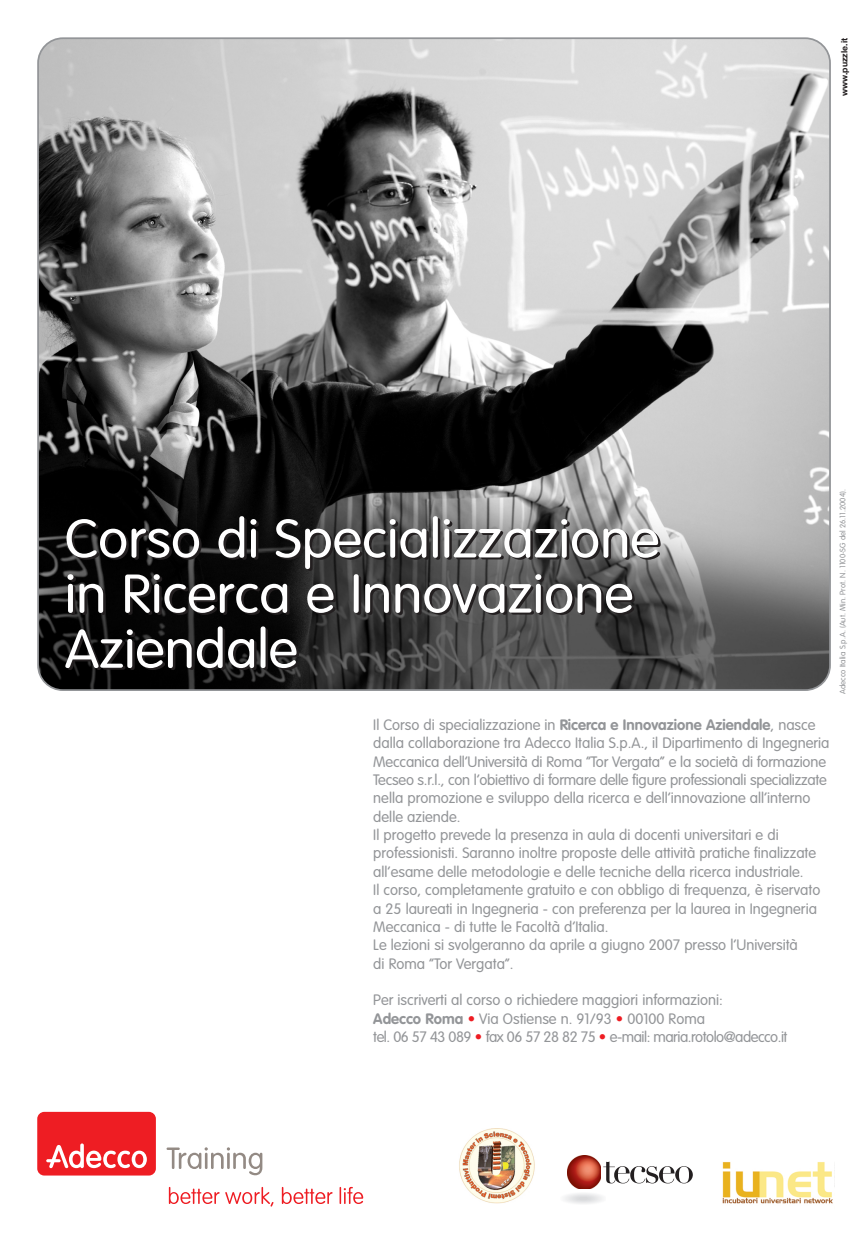
<style>
.page{position:relative;width:868px;height:1240px;background:#fff}
.page>*{position:absolute;margin:0;border:0;box-sizing:border-box;transform-origin:0 0}
.t1{font:300 53.46px/55.1px "VAG Rounded";color:#fff;scale:1.05 1}
.t2{font:300 14.88px/18.4px "VAG Rounded";color:#939598}
.t3{font:700 8.75px "Helvetica Neue";color:#231f20}
.t4{font:300 7.88px "VAG Rounded";color:#939598}
.s1{font-weight:700}
.s2{color:#ee1d23}
</style>
<div class="page">
<svg style="left:37px;top:37px;width:794px;height:654px;background:#7d7d7d"></svg>
<div style="left:37px;top:1112px;width:119px;height:63px;background:#ee1d23;border-radius:7px"></div>
<svg style="left:46px;top:1143px;width:101px;height:25px"></svg>
<svg style="left:169px;top:1187px;width:104px;height:19px"></svg>
<svg style="left:282px;top:1187px;width:51px;height:17px"></svg>
<svg style="left:340px;top:1187px;width:23px;height:17px"></svg>
<svg style="left:167px;top:1147px;width:95px;height:28px"></svg>
<img style="left:459px;top:1128px;width:76px;height:76px">
<svg style="left:603px;top:1161px;width:90px;height:22px"></svg>
<img style="left:568px;top:1156px;width:33px;height:33px">
<img style="left:722px;top:1162px;width:111px;height:42px">
<p class="t3" style="left:841px;top:96px;width:59px;rotate:-90deg">www.puzzle.it</p>
<h1 class="t1" style="left:65px;top:515px;width:568px">Corso di Specializzazione in Ricerca e Innovazione<br>Aziendale</h1>
<p class="t2" style="left:373px;top:716px;width:458px">Il Corso di specializzazione in <span class="s1">Ricerca e Innovazione Aziendale</span>, nasce dalla collaborazione tra Adecco Italia S.p.A., il Dipartimento di Ingegneria Meccanica dell’Università di Roma “Tor Vergata” e la società di formazione Tecseo s.r.l., con l’obiettivo di formare delle figure professionali specializzate nella promozione e sviluppo della ricerca e dell’innovazione all’interno delle aziende.<br>Il progetto prevede la presenza in aula di docenti universitari e di professionisti. Saranno inoltre proposte delle attività pratiche finalizzate all’esame delle metodologie e delle tecniche della ricerca industriale.<br>Il corso, completamente gratuito e con obbligo di frequenza, è riservato a 25 laureati in Ingegneria - con preferenza per la laurea in Ingegneria Meccanica - di tutte le Facoltà d’Italia.<br>Le lezioni si svolgeranno da aprile a giugno 2007 presso l’Università<br>di Roma “Tor Vergata”.</p>
<p class="t2" style="left:373px;top:992px;width:416px">Per iscriverti al corso o richiedere maggiori informazioni:<br><span class="s1">Adecco Roma</span> <span class="s2">•</span> Via Ostiense n. 91/93 <span class="s2">•</span> 00100 Roma<br>tel. 06 57 43 089 <span class="s2">•</span> fax 06 57 28 82 75 <span class="s2">•</span> e-mail: maria.rotolo@adecco.it</p>
<p class="t4" style="left:839px;top:694px;width:206px;rotate:-90deg">Adecco Italia S.p.A. (Aut. Min. Prot. N. 1100-SG del 26.11.2004).</p>
</div>
